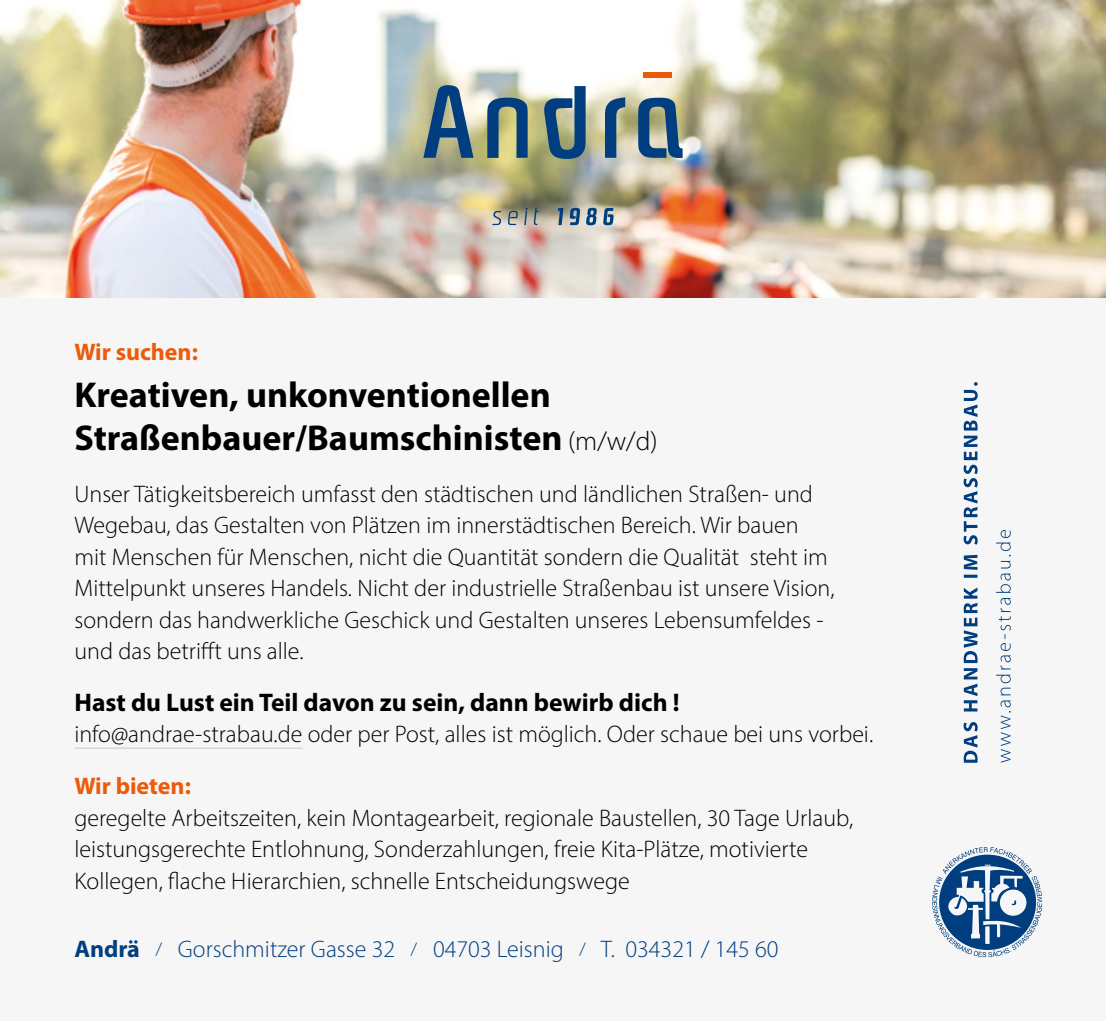
<style>
.page{position:relative;width:1106px;height:1021px;background:#fff}
.page>*{position:absolute;margin:0;border:0;box-sizing:border-box;transform-origin:0 0}
.t1{font:700 36px/43.5px "Myriad Pro";color:#000}
.t2{font:700 25.5px "Myriad Pro";color:#000}
.t3{font:300 24px/31.5px "Myriad Pro";color:#000}
.t4{font:300 24px "Myriad Pro";color:#003e7f}
.t5{font:700 24px "Myriad Pro";color:#ea5b0b}
.s1{font-weight:300;font-size:27px}
.s2{font-weight:700}
.s3{font-size:18px}
</style>
<div class="page">
<div style="left:0;top:0;width:1106px;height:1020px;background:#f6f6f6"></div>
<img style="left:0;top:0;width:1106px;height:298px">
<hr style="left:74px;top:747px;width:228px;height:1px;background:#c6c6c6">
<svg style="left:423px;top:85px;width:259px;height:74px;background:#819797"></svg>
<div style="left:643px;top:72px;width:29px;height:6px;background:#ea5b0b"></div>
<svg style="left:492px;top:208px;width:121px;height:17px;background:#8e989b"></svg>
<svg style="left:963px;top:382px;width:14px;height:380px"></svg>
<svg style="left:996px;top:530px;width:14px;height:232px"></svg>
<svg style="left:932px;top:847px;width:110px;height:110px"></svg>
<p class="t5" style="left:74px;top:337px;width:125px">Wir suchen:</p>
<h1 class="t1" style="left:74px;top:371px;width:584px">Kreativen, unkonventionellen<br>Straßenbauer/Baumschinisten <span class="s1">(m/w/d)</span></h1>
<p class="t3" style="left:74px;top:478px;width:761px">Unser Tätigkeitsbereich umfasst den städtischen und ländlichen Straßen- und Wegebau, das Gestalten von Plätzen im innerstädtischen Bereich. Wir bauen mit Menschen für Menschen, nicht die Quantität sondern die Qualität steht im Mittelpunkt unseres Handels. Nicht der industrielle Straßenbau ist unsere Vision, sondern das handwerkliche Geschick und Gestalten unseres Lebensumfeldes - und das betrifft uns alle.</p>
<p class="t2" style="left:74px;top:685px;width:606px">Hast du Lust ein Teil davon zu sein, dann bewirb dich !</p>
<p class="t3" style="left:74px;top:718px;width:800px">info@andrae-strabau.de oder per Post, alles ist möglich. Oder schaue bei uns vorbei.</p>
<p class="t5" style="left:74px;top:770px;width:118px">Wir bieten:</p>
<p class="t3" style="left:74px;top:801px;width:780px">geregelte Arbeitszeiten, kein Montagearbeit, regionale Baustellen, 30 Tage Urlaub, leistungsgerechte Entlohnung, Sonderzahlungen, freie Kita-Plätze, motivierte<br>Kollegen, flache Hierarchien, schnelle Entscheidungswege</p>
<p class="t4" style="left:74px;top:934px;width:705px"><span class="s2">Andrä</span> <span class="s3">/</span> Gorschmitzer Gasse 32 <span class="s3">/</span> 04703 Leisnig <span class="s3">/</span> T. 034321 / 145 60</p>
</div>
